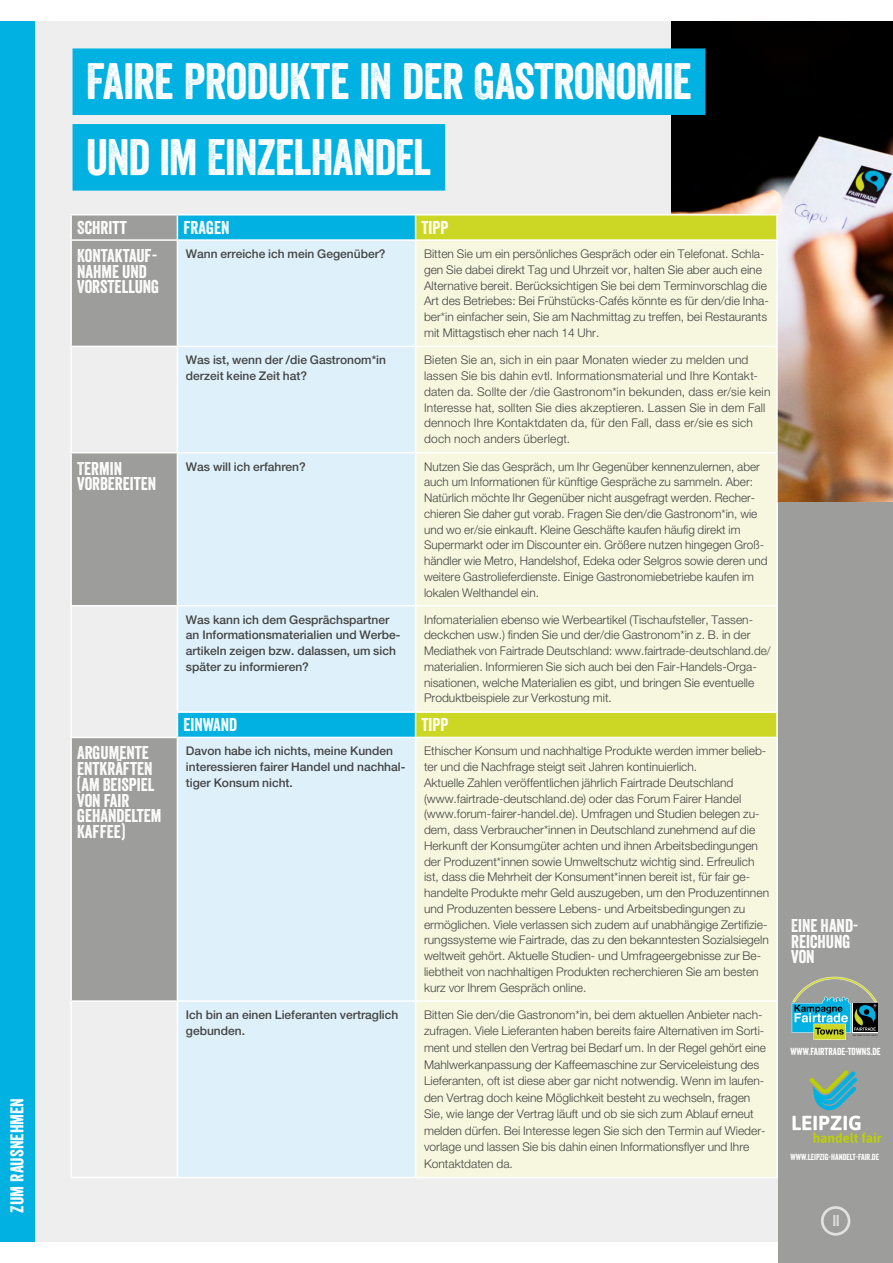
<style>
.page{position:relative;width:893px;height:1263px;background:#fff}
.page>*{position:absolute;margin:0;border:0;box-sizing:border-box;transform-origin:0 0}
.t1{font:49.65px/75.6px "Veneer";letter-spacing:-.02em;color:#fff}
.t2{font:18px/15.8px "Veneer";color:#fff}
.t3{font:15.3px "Veneer";color:#fff}
.t4{font:300 12px/15.8px "Helvetica Neue";color:#444442}
.t5{font:500 12px/15.8px "Helvetica Neue";color:#444442}
.t6{font:9.9px "Veneer";color:#fff}
.t7{font:8.55px "Veneer";color:#fff}
</style>
<div class="page">
<div style="left:0;top:21px;width:893px;height:1221px;background:#eee"></div>
<img style="left:672px;top:21px;width:221px;height:481px">
<div style="left:778px;top:502px;width:115px;height:761px;background:#9d9d9c"></div>
<div style="left:72px;top:215px;width:105px;height:785px;background:#9d9d9c"></div>
<div style="left:178px;top:215px;width:237px;height:24px;background:#00b1e1"></div>
<div style="left:416px;top:215px;width:360px;height:24px;background:#ccd625"></div>
<div style="left:178px;top:241px;width:237px;height:936px;background:#def1fb"></div>
<div style="left:416px;top:241px;width:360px;height:936px;background:#f6f7de"></div>
<hr style="left:70px;top:214px;width:107px;height:1px;background:#fff">
<hr style="left:70px;top:215px;width:2px;height:24px;background:#fff">
<hr style="left:177px;top:214px;width:239px;height:1px;background:#fff">
<svg style="left:177px;top:215px;width:1px;height:24px"></svg>
<hr style="left:416px;top:214px;width:362px;height:1px;background:#fff">
<svg style="left:415px;top:215px;width:1px;height:24px"></svg>
<hr style="left:776px;top:215px;width:2px;height:24px;background:#fff">
<hr style="left:70px;top:239px;width:107px;height:2px;background:#fff">
<hr style="left:70px;top:241px;width:2px;height:105px;background:#fff">
<hr style="left:177px;top:239px;width:239px;height:2px;background:#fff">
<hr style="left:177px;top:241px;width:1px;height:105px;background:#fff">
<hr style="left:416px;top:239px;width:362px;height:2px;background:#fff">
<hr style="left:415px;top:241px;width:1px;height:105px;background:#fff">
<hr style="left:776px;top:241px;width:2px;height:105px;background:#fff">
<hr style="left:70px;top:346px;width:107px;height:1px;background:#fff">
<hr style="left:70px;top:347px;width:2px;height:105px;background:#fff">
<hr style="left:177px;top:346px;width:239px;height:1px;background:#fff">
<hr style="left:416px;top:346px;width:362px;height:1px;background:#fff">
<hr style="left:415px;top:347px;width:1px;height:105px;background:#fff">
<hr style="left:776px;top:347px;width:2px;height:105px;background:#fff">
<hr style="left:70px;top:452px;width:107px;height:1px;background:#fff">
<hr style="left:70px;top:453px;width:2px;height:152px;background:#fff">
<hr style="left:177px;top:452px;width:239px;height:1px;background:#fff">
<hr style="left:416px;top:452px;width:362px;height:1px;background:#fff">
<hr style="left:415px;top:453px;width:1px;height:152px;background:#fff">
<hr style="left:776px;top:453px;width:2px;height:152px;background:#fff">
<hr style="left:70px;top:605px;width:107px;height:1px;background:#fff">
<hr style="left:70px;top:606px;width:2px;height:106px;background:#fff">
<hr style="left:177px;top:605px;width:239px;height:1px;background:#fff">
<hr style="left:416px;top:605px;width:362px;height:1px;background:#fff">
<hr style="left:415px;top:606px;width:1px;height:105px;background:#fff">
<hr style="left:776px;top:606px;width:2px;height:105px;background:#fff">
<hr style="left:70px;top:712px;width:2px;height:25px;background:#fff">
<hr style="left:177px;top:711px;width:239px;height:2px;background:#fff">
<svg style="left:71px;top:347px;width:107px;height:390px"></svg>
<hr style="left:416px;top:711px;width:362px;height:2px;background:#fff">
<svg style="left:415px;top:713px;width:1px;height:23px"></svg>
<hr style="left:776px;top:713px;width:2px;height:24px;background:#fff">
<hr style="left:70px;top:737px;width:107px;height:1px;background:#fff">
<hr style="left:70px;top:738px;width:2px;height:262px;background:#fff">
<hr style="left:177px;top:737px;width:239px;height:1px;background:#fff">
<hr style="left:177px;top:738px;width:1px;height:262px;background:#fff">
<hr style="left:416px;top:737px;width:362px;height:1px;background:#fff">
<hr style="left:415px;top:738px;width:1px;height:262px;background:#fff">
<hr style="left:776px;top:738px;width:2px;height:262px;background:#fff">
<hr style="left:70px;top:1000px;width:107px;height:2px;background:#fff">
<hr style="left:70px;top:1002px;width:2px;height:175px;background:#fff">
<hr style="left:177px;top:1000px;width:239px;height:2px;background:#fff">
<hr style="left:177px;top:1002px;width:1px;height:175px;background:#fff">
<hr style="left:416px;top:1000px;width:362px;height:2px;background:#fff">
<hr style="left:415px;top:1002px;width:1px;height:175px;background:#fff">
<hr style="left:776px;top:1002px;width:2px;height:175px;background:#fff">
<hr style="left:70px;top:1177px;width:107px;height:1px;background:#fff">
<hr style="left:177px;top:1177px;width:239px;height:1px;background:#fff">
<hr style="left:416px;top:1177px;width:362px;height:1px;background:#fff">
<div style="left:821px;top:1206px;width:29px;height:29px;border:3px solid #fff;border-radius:50%"></div>
<div style="left:852px;top:1003px;width:26px;height:30px;background:#000"></div>
<svg style="left:792px;top:977px;width:85px;height:63px"></svg>
<svg style="left:792px;top:1070px;width:89px;height:73px"></svg>
<div style="left:0;top:21px;width:34px;height:1221px;background:#00b1e1"></div>
<div style="left:73px;top:48px;width:632px;height:67px;background:#00b1e1"></div>
<div style="left:73px;top:124px;width:372px;height:67px;background:#00b1e1"></div>
<h2 class="t2" style="left:9px;top:1212px;width:116px;rotate:-90deg">ZUM RAUSNEHMEN</h2>
<h1 class="t1" style="left:86px;top:43px;width:607px">FAIRE PRODUKTE IN DER GASTRONOMIE<br>UND IM EINZELHANDEL</h1>
<h2 class="t2" style="left:77px;top:220px;width:51px">SCHRITT</h2>
<h2 class="t2" style="left:183px;top:220px;width:48px">FRAGEN</h2>
<h2 class="t2" style="left:422px;top:220px;width:28px">TIPP</h2>
<h2 class="t2" style="left:77px;top:247px;width:84px">KONTAKTAUF-<br>NAHME UND<br>VORSTELLUNG</h2>
<p class="t5" style="left:186px;top:246px;width:201px">Wann erreiche ich mein Gegenüber?</p>
<p class="t4" style="left:424px;top:246px;width:346px">Bitten Sie um ein persönliches Gespräch oder ein Telefonat. Schla&shy;gen Sie dabei direkt Tag und Uhrzeit vor, halten Sie aber auch eine Alternative bereit. Berücksichtigen Sie bei dem Terminvorschlag die Art des Betriebes: Bei Frühstücks-Cafés könnte es für den/die Inha&shy;ber*in einfacher sein, Sie am Nachmittag zu treffen, bei Restaurants mit Mittagstisch eher nach 14 Uhr.</p>
<p class="t5" style="left:186px;top:352px;width:201px">Was ist, wenn der /die Gastronom*in derzeit keine Zeit hat?</p>
<p class="t4" style="left:424px;top:352px;width:348px">Bieten Sie an, sich in ein paar Monaten wieder zu melden und lassen Sie bis dahin evtl. Informationsmaterial und Ihre Kontakt&shy;daten da. Sollte der /die Gastronom*in bekunden, dass er/sie kein Interesse hat, sollten Sie dies akzeptieren. Lassen Sie in dem Fall dennoch Ihre Kontaktdaten da, für den Fall, dass er/sie es sich doch noch anders überlegt.</p>
<h2 class="t2" style="left:77px;top:460px;width:81px">TERMIN<br>VORBEREITEN</h2>
<p class="t5" style="left:186px;top:458px;width:121px">Was will ich erfahren?</p>
<p class="t4" style="left:424px;top:458px;width:345px">Nutzen Sie das Gespräch, um Ihr Gegenüber kennenzulernen, aber auch um Informationen für künftige Gespräche zu sammeln. Aber:<br>Natürlich möchte Ihr Gegenüber nicht ausgefragt werden. Recher&shy;chieren Sie daher gut vorab. Fragen Sie den/die Gastronom*in, wie und wo er/sie einkauft. Kleine Geschäfte kaufen häufig direkt im Supermarkt oder im Discounter ein. Größere nutzen hingegen Groß&shy;händler wie Metro, Handelshof, Edeka oder Selgros sowie deren und weitere Gastrolieferdienste. Einige Gastronomiebetriebe kaufen im lokalen Welthandel ein.</p>
<p class="t5" style="left:186px;top:611px;width:216px">Was kann ich dem Gesprächspartner an Informationsmaterialien und Werbe&shy;artikeln zeigen bzw. dalassen, um sich später zu informieren?</p>
<p class="t4" style="left:424px;top:611px;width:348px">Infomaterialien ebenso wie Werbeartikel (Tischaufsteller, Tassen&shy;deckchen usw.) finden Sie und der/die Gastronom*in z. B. in der Mediathek von Fairtrade Deutschland: www.fairtrade-deutschland.de/ materialien. Informieren Sie sich auch bei den Fair-Handels-Orga&shy;nisationen, welche Materialien es gibt, und bringen Sie eventuelle Produktbeispiele zur Verkostung mit.</p>
<h2 class="t2" style="left:183px;top:717px;width:55px">EINWAND</h2>
<h2 class="t2" style="left:422px;top:717px;width:28px">TIPP</h2>
<h2 class="t2" style="left:77px;top:745px;width:86px">ARGUMENTE<br>ENTKRÄFTEN (AM BEISPIEL<br>VON FAIR<br>GEHANDELTEM<br>KAFFEE)</h2>
<p class="t5" style="left:186px;top:743px;width:221px">Davon habe ich nichts, meine Kunden interessieren fairer Handel und nachhal&shy;tiger Konsum nicht.</p>
<p class="t4" style="left:424px;top:743px;width:346px">Ethischer Konsum und nachhaltige Produkte werden immer belieb&shy;ter und die Nachfrage steigt seit Jahren kontinuierlich.<br>Aktuelle Zahlen veröffentlichen jährlich Fairtrade Deutschland (www.fairtrade-deutschland.de) oder das Forum Fairer Handel (www.forum-fairer-handel.de). Umfragen und Studien belegen zu&shy;dem, dass Verbraucher*innen in Deutschland zunehmend auf die Herkunft der Konsumgüter achten und ihnen Arbeitsbedingungen der Produzent*innen sowie Umweltschutz wichtig sind. Erfreulich ist, dass die Mehrheit der Konsument*innen bereit ist, für fair ge&shy;handelte Produkte mehr Geld auszugeben, um den Produzentinnen und Produzenten bessere Lebens- und Arbeitsbedingungen zu ermöglichen. Viele verlassen sich zudem auf unabhängige Zertifizie&shy;rungssysteme wie Fairtrade, das zu den bekanntesten Sozialsiegeln weltweit gehört. Aktuelle Studien- und Umfrageergebnisse zur Be&shy;liebtheit von nachhaltigen Produkten recherchieren Sie am besten kurz vor Ihrem Gespräch online.</p>
<p class="t5" style="left:186px;top:1006px;width:214px;line-height:16.5px">Ich bin an einen Lieferanten vertraglich gebunden.</p>
<p class="t4" style="left:424px;top:1006px;width:343px;line-height:16.5px">Bitten Sie den/die Gastronom*in, bei dem aktuellen Anbieter nach&shy;zufragen. Viele Lieferanten haben bereits faire Alternativen im Sorti&shy;ment und stellen den Vertrag bei Bedarf um. In der Regel gehört eine Mahlwerkanpassung der Kaffeemaschine zur Serviceleistung des Lieferanten, oft ist diese aber gar nicht notwendig. Wenn im laufen&shy;den Vertrag doch keine Möglichkeit besteht zu wechseln, fragen Sie, wie lange der Vertrag läuft und ob sie sich zum Ablauf erneut melden dürfen. Bei Interesse legen Sie sich den Termin auf Wieder&shy;vorlage und lassen Sie bis dahin einen Informationsflyer und Ihre Kontaktdaten da.</p>
<h2 class="t2" style="left:791px;top:917px;width:69px">EINE HAND-<br>REICHUNG<br>VON</h2>
<p class="t6" style="left:790px;top:1045px;width:92px">WWW.FAIRTRADE-TOWNS.DE</p>
<p class="t7" style="left:790px;top:1152px;width:90px">WWW.LEIPZIG-HANDELT-FAIR.DE</p>
<p class="t3" style="left:833px;top:1211px;width:8px">II</p>
</div>
